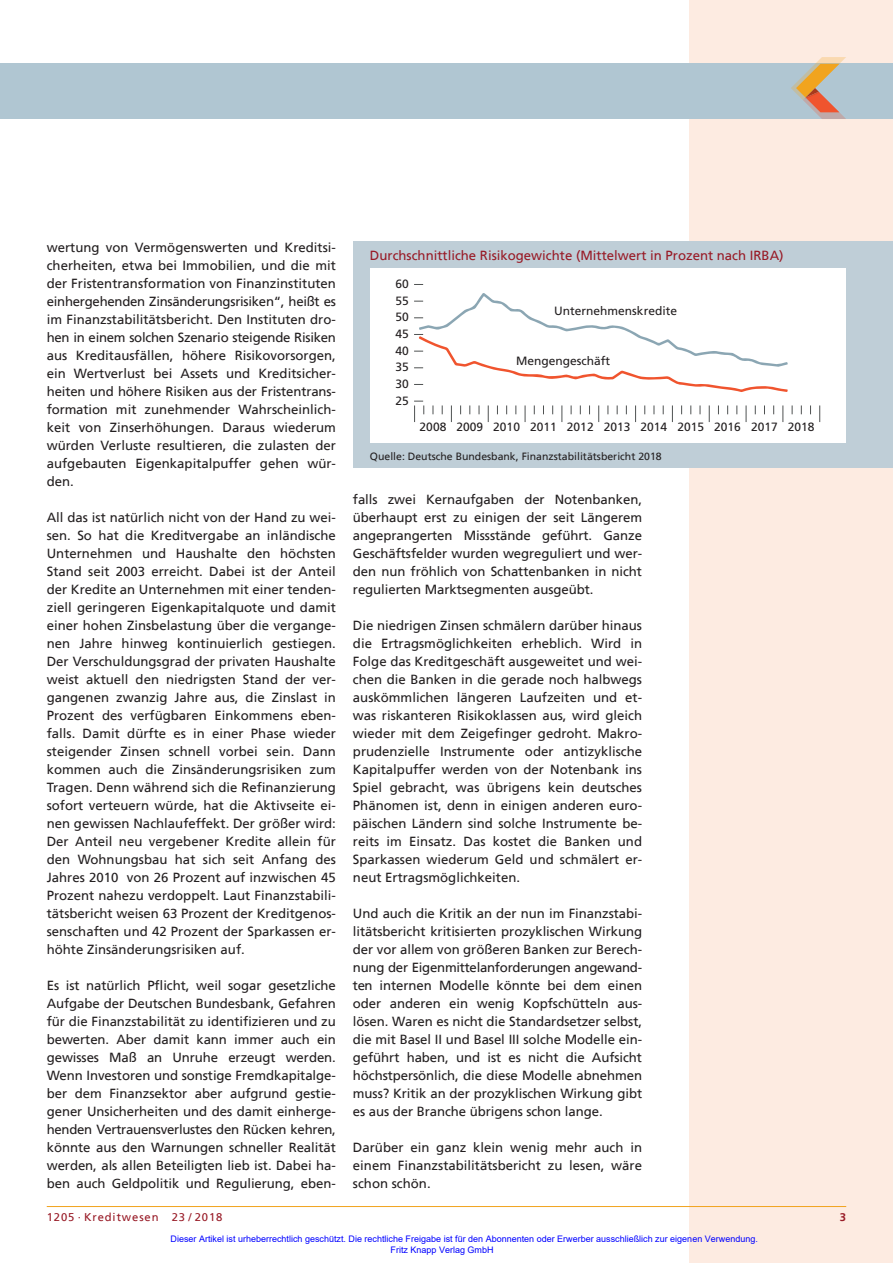
<style>
.page{position:relative;width:893px;height:1263px;background:#fff}
.page>*{position:absolute;margin:0;border:0;box-sizing:border-box;transform-origin:0 0}
.t1{font:13.2px/18px "Frutiger";color:#231f20;text-align:justify}
.t2{font:13.2px "Frutiger";color:#981a26}
.t3{font:12px/16.6px "Frutiger";color:#231f20;text-align:justify}
.t4{font:11.25px "Frutiger";letter-spacing:.08em;color:#981a26}
.t5{font:700 11.25px "Frutiger";color:#981a26}
.t6{font:10.5px "Frutiger";color:#231f20}
.t7{font:9px/10.8px "Arial";color:#00f}
</style>
<div class="page">
<div style="left:689px;top:0;width:204px;height:1263px;background:#fdebe1"></div>
<div style="left:0;top:64px;width:893px;height:55px;background:#b0c6d2"></div>
<svg style="left:791px;top:57px;width:55px;height:62px"></svg>
<hr style="left:47px;top:1206px;width:799px;height:1px;background:#f1a31e">
<div style="left:353px;top:241px;width:540px;height:227px;background:#bfced7"></div>
<div style="left:370px;top:268px;width:475px;height:175px;background:#fff"></div>
<svg style="left:414px;top:401px;width:10px;height:21px"></svg>
<svg style="left:451px;top:405px;width:1px;height:17px"></svg>
<svg style="left:488px;top:405px;width:1px;height:17px"></svg>
<svg style="left:525px;top:405px;width:1px;height:17px"></svg>
<svg style="left:561px;top:405px;width:1px;height:17px"></svg>
<svg style="left:598px;top:405px;width:1px;height:17px"></svg>
<svg style="left:635px;top:405px;width:1px;height:17px"></svg>
<svg style="left:672px;top:405px;width:1px;height:17px"></svg>
<svg style="left:709px;top:405px;width:1px;height:17px"></svg>
<svg style="left:746px;top:405px;width:1px;height:17px"></svg>
<svg style="left:782px;top:405px;width:1px;height:17px"></svg>
<svg style="left:819px;top:405px;width:1px;height:17px"></svg>
<svg style="left:414px;top:293px;width:374px;height:99px"></svg>
<p class="t1" style="left:47px;top:239px;width:291px">wertung von Vermögenswerten und Kreditsi&shy;cherheiten, etwa bei Immobilien, und die mit der Fristentransformation von Finanzinstituten einhergehenden Zinsänderungsrisiken“, heißt es im Finanzstabilitätsbericht. Den Instituten dro&shy;hen in einem solchen Szenario steigende Risiken aus Kreditausfällen, höhere Risikovorsorgen, ein Wertverlust bei Assets und Kreditsicher&shy;heiten und höhere Risiken aus der Fristentrans&shy;formation mit zunehmender Wahrscheinlich&shy;keit von Zinserhöhungen. Daraus wiederum würden Verluste resultieren, die zulasten der aufgebauten Eigenkapitalpuffer gehen wür&shy;den.</p>
<p class="t1" style="left:47px;top:509px;width:291px">All das ist natürlich nicht von der Hand zu wei&shy;sen. So hat die Kreditvergabe an inländische Unternehmen und Haushalte den höchsten Stand seit 2003 erreicht. Dabei ist der Anteil der Kredite an Unternehmen mit einer tenden&shy;ziell geringeren Eigenkapitalquote und damit einer hohen Zinsbelastung über die vergange&shy;nen Jahre hinweg kontinuierlich gestiegen.<br>Der Verschuldungsgrad der privaten Haushalte weist aktuell den niedrigsten Stand der ver&shy;gangenen zwanzig Jahre aus, die Zinslast in Prozent des verfügbaren Einkommens eben&shy;falls. Damit dürfte es in einer Phase wieder steigender Zinsen schnell vorbei sein. Dann kommen auch die Zinsänderungsrisiken zum Tragen. Denn während sich die Refinanzierung sofort verteuern würde, hat die Aktivseite ei&shy;nen gewissen Nachlaufeffekt. Der größer wird:<br>Der Anteil neu vergebener Kredite allein für den Wohnungsbau hat sich seit Anfang des Jahres 2010 von 26 Prozent auf inzwischen 45<br>Prozent nahezu verdoppelt. Laut Finanzstabili&shy;tätsbericht weisen 63 Prozent der Kreditgenos&shy;senschaften und 42 Prozent der Sparkassen er&shy;höhte Zinsänderungsrisiken auf.</p>
<p class="t1" style="left:47px;top:977px;width:291px">Es ist natürlich Pflicht, weil sogar gesetzliche Aufgabe der Deutschen Bundesbank, Gefahren für die Finanzstabilität zu identifizieren und zu bewerten. Aber damit kann immer auch ein gewisses Maß an Unruhe erzeugt werden.<br>Wenn Investoren und sonstige Fremdkapitalge&shy;ber dem Finanzsektor aber aufgrund gestie&shy;gener Unsicherheiten und des damit einherge&shy;henden Vertrauensverlustes den Rücken kehren, könnte aus den Warnungen schneller Realität werden, als allen Beteiligten lieb ist. Dabei ha&shy;ben auch Geldpolitik und Regulierung, eben-</p>
<p class="t2" style="left:370px;top:249px;width:415px">Durchschnittliche Risikogewichte (Mittelwert in Prozent nach IRBA)</p>
<p class="t3" style="left:396px;top:276px;width:15px">60<br>55<br>50<br>45<br>40<br>35<br>30<br>25</p>
<p class="t3" style="left:554px;top:303px;width:124px">Unternehmenskredite</p>
<p class="t3" style="left:516px;top:352px;width:96px">Mengengeschäft</p>
<p class="t3" style="left:420px;top:418px;width:212px">2008 2009 2010 2011 2012 2013</p>
<p class="t3" style="left:641px;top:418px;width:175px">2014 2015 2016 2017 2018</p>
<p class="t6" style="left:370px;top:451px;width:293px">Quelle: Deutsche Bundesbank, Finanzstabilitätsbericht 2018</p>
<p class="t1" style="left:353px;top:491px;width:291px">falls zwei Kernaufgaben der Notenbanken, überhaupt erst zu einigen der seit Längerem angeprangerten Missstände geführt. Ganze Geschäftsfelder wurden wegreguliert und wer&shy;den nun fröhlich von Schattenbanken in nicht regulierten Marktsegmenten ausgeübt.</p>
<p class="t1" style="left:353px;top:617px;width:291px">Die niedrigen Zinsen schmälern darüber hinaus die Ertragsmöglichkeiten erheblich. Wird in Folge das Kreditgeschäft ausgeweitet und wei&shy;chen die Banken in die gerade noch halbwegs auskömmlichen längeren Laufzeiten und et&shy;was riskanteren Risikoklassen aus, wird gleich wieder mit dem Zeigefinger gedroht. Makro&shy;prudenzielle Instrumente oder antizyklische Kapitalpuffer werden von der Notenbank ins Spiel gebracht, was übrigens kein deutsches Phänomen ist, denn in einigen anderen euro&shy;päischen Ländern sind solche Instrumente be&shy;reits im Einsatz. Das kostet die Banken und Sparkassen wiederum Geld und schmälert er&shy;neut Ertragsmöglichkeiten.</p>
<p class="t1" style="left:353px;top:905px;width:291px">Und auch die Kritik an der nun im Finanzstabi&shy;litätsbericht kritisierten prozyklischen Wirkung der vor allem von größeren Banken zur Berech&shy;nung der Eigenmittelanforderungen angewand&shy;ten internen Modelle könnte bei dem einen oder anderen ein wenig Kopfschütteln aus&shy;lösen. Waren es nicht die Standardsetzer selbst, die mit Basel II und Basel III solche Modelle ein&shy;geführt haben, und ist es nicht die Aufsicht höchstpersönlich, die diese Modelle abnehmen muss? Kritik an der prozyklischen Wirkung gibt es aus der Branche übrigens schon lange.</p>
<p class="t1" style="left:353px;top:1139px;width:291px">Darüber ein ganz klein wenig mehr auch in einem Finanzstabilitätsbericht zu lesen, wäre schon schön.</p>
<p class="t4" style="left:47px;top:1211px;width:177px">1205 · Kreditwesen 23 / 2018</p>
<p class="t5" style="left:840px;top:1211px;width:8px">3</p>
<p class="t7" style="left:391px;top:1233px;width:369px;text-indent:-220px">Dieser Artikel ist urheberrechtlich geschützt. Die rechtliche Freigabe ist für den Abonnenten oder Erwerber ausschließlich zur eigenen Verwendung.<br>Fritz Knapp Verlag GmbH</p>
</div>
